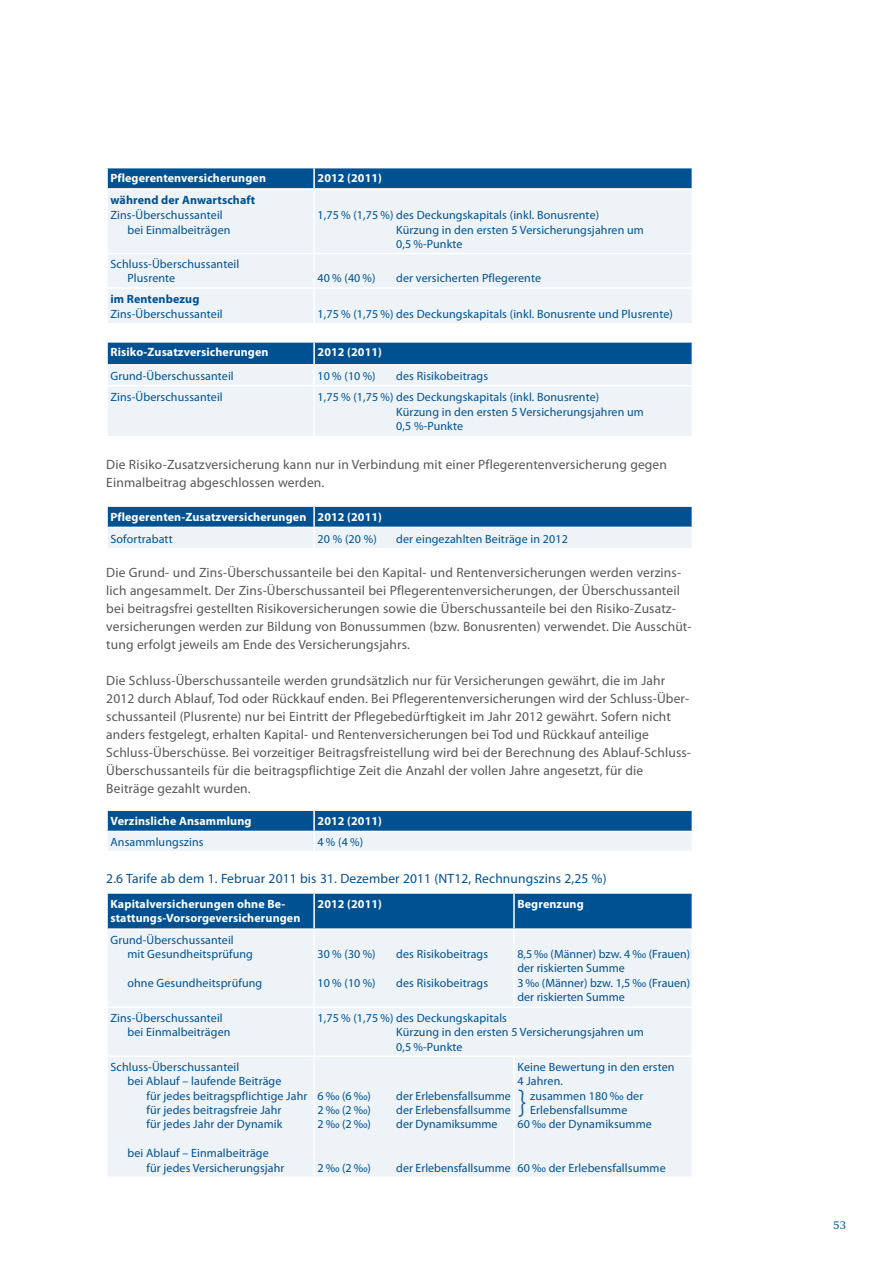
<style>
.page{position:relative;width:893px;height:1263px;background:#fff}
.page>*{position:absolute;margin:0;border:0;box-sizing:border-box;transform-origin:0 0}
.t1{font:300 34.05px "Myriad Pro";color:#005192;scale:.9 1}
.t2{font:13.5px/18px "Myriad Pro";letter-spacing:.01em;color:#58585a}
.t3{font:13.5px "Myriad Pro";letter-spacing:.01em;color:#005192}
.t4{font:12px/14.4px "Myriad Pro";letter-spacing:.01em;color:#005192}
.t5{font:700 12px/14.4px "Myriad Pro";letter-spacing:.01em;color:#fff}
.t6{font:700 12px "Myriad Pro";letter-spacing:.01em;color:#005192}
.t7{font:300 12px "Swift EF";color:#005192}
</style>
<div class="page">
<div style="left:108px;top:206px;width:584px;height:117px;background:#edf3f7"></div>
<hr style="left:313px;top:206px;width:2px;height:47px;background:#fff">
<svg style="left:313px;top:289px;width:2px;height:34px"></svg>
<svg style="left:107px;top:168px;width:586px;height:38px;background:#73a0c3"></svg>
<hr style="left:106px;top:253px;width:208px;height:1px;background:#fff">
<hr style="left:314px;top:253px;width:200px;height:1px;background:#fff">
<hr style="left:313px;top:254px;width:2px;height:33px;background:#fff">
<hr style="left:514px;top:253px;width:179px;height:1px;background:#fff">
<hr style="left:106px;top:287px;width:208px;height:2px;background:#fff">
<hr style="left:314px;top:287px;width:200px;height:2px;background:#fff">
<hr style="left:514px;top:287px;width:179px;height:2px;background:#fff">
<svg style="left:107px;top:342px;width:586px;height:94px;background:#b7cee0"></svg>
<hr style="left:106px;top:385px;width:208px;height:1px;background:#fff">
<hr style="left:106px;top:386px;width:2px;height:50px;background:#fff">
<hr style="left:314px;top:385px;width:379px;height:1px;background:#fff">
<hr style="left:313px;top:386px;width:2px;height:50px;background:#fff">
<hr style="left:692px;top:386px;width:1px;height:50px;background:#fff">
<svg style="left:107px;top:506px;width:586px;height:42px;background:#7fa8c8"></svg>
<svg style="left:107px;top:810px;width:586px;height:41px;background:#7ca6c7"></svg>
<div style="left:108px;top:894px;width:584px;height:34px;background:#005192"></div>
<div style="left:108px;top:930px;width:584px;height:246px;background:#edf3f7"></div>
<hr style="left:313px;top:930px;width:2px;height:76px;background:#fff">
<hr style="left:513px;top:930px;width:2px;height:76px;background:#fff">
<hr style="left:313px;top:894px;width:2px;height:34px;background:#fff">
<hr style="left:513px;top:894px;width:2px;height:34px;background:#fff">
<hr style="left:106px;top:1006px;width:208px;height:2px;background:#fff">
<hr style="left:314px;top:1006px;width:200px;height:2px;background:#fff">
<hr style="left:313px;top:1008px;width:2px;height:47px;background:#fff">
<hr style="left:514px;top:1006px;width:179px;height:2px;background:#fff">
<hr style="left:106px;top:1055px;width:208px;height:2px;background:#fff">
<hr style="left:314px;top:1055px;width:200px;height:2px;background:#fff">
<hr style="left:313px;top:1057px;width:2px;height:119px;background:#fff">
<hr style="left:514px;top:1055px;width:179px;height:2px;background:#fff">
<hr style="left:513px;top:1057px;width:2px;height:119px;background:#fff">
<p class="t5" style="left:110px;top:171px;width:157px">Pflegerentenversicherungen</p>
<p class="t5" style="left:318px;top:171px;width:66px">2012 (2011)</p>
<p class="t6" style="left:110px;top:192px;width:146px">während der Anwartschaft</p>
<p class="t4" style="left:127px;top:208px;width:104px;text-indent:-17px">Zins-Überschussanteil bei Einmalbeiträgen</p>
<p class="t4" style="left:396px;top:208px;width:249px;text-indent:-79px">1,75 % (1,75 %) des Deckungskapitals (inkl. Bonusrente)<br>Kürzung in den ersten 5 Versicherungsjahren um<br>0,5 %-Punkte</p>
<p class="t4" style="left:127px;top:257px;width:113px;text-indent:-17px">Schluss-Überschussanteil<br>Plusrente</p>
<p class="t4" style="left:318px;top:271px;width:60px">40 % (40 %)</p>
<p class="t4" style="left:396px;top:271px;width:146px">der versicherten Pflegerente</p>
<p class="t6" style="left:110px;top:291px;width:90px">im Rentenbezug</p>
<p class="t4" style="left:110px;top:307px;width:114px">Zins-Überschussanteil</p>
<p class="t4" style="left:318px;top:307px;width:357px">1,75 % (1,75 %) des Deckungskapitals (inkl. Bonusrente und Plusrente)</p>
<p class="t5" style="left:110px;top:345px;width:160px">Risiko-Zusatzversicherungen</p>
<p class="t5" style="left:318px;top:345px;width:66px">2012 (2011)</p>
<p class="t4" style="left:110px;top:368px;width:125px">Grund-Überschussanteil</p>
<p class="t4" style="left:318px;top:368px;width:60px">10 % (10 %)</p>
<p class="t4" style="left:396px;top:368px;width:94px">des Risikobeitrags</p>
<p class="t4" style="left:110px;top:390px;width:114px">Zins-Überschussanteil</p>
<p class="t4" style="left:396px;top:390px;width:249px;text-indent:-79px">1,75 % (1,75 %) des Deckungskapitals (inkl. Bonusrente)<br>Kürzung in den ersten 5 Versicherungsjahren um<br>0,5 %-Punkte</p>
<p class="t2" style="left:106px;top:455px;width:562px">Die Risiko-Zusatzversicherung kann nur in Verbindung mit einer Pflegerentenversicherung gegen<br>Einmalbeitrag abgeschlossen werden.</p>
<p class="t5" style="left:110px;top:509px;width:273px">Pflegerenten-Zusatzversicherungen 2012 (2011)</p>
<p class="t4" style="left:110px;top:531px;width:64px">Sofortrabatt</p>
<p class="t4" style="left:318px;top:531px;width:61px">20 % (20 %)</p>
<p class="t4" style="left:396px;top:531px;width:173px">der eingezahlten Beiträge in 2012</p>
<p class="t2" style="left:106px;top:563px;width:587px">Die Grund- und Zins-Überschussanteile bei den Kapital- und Rentenversicherungen werden verzins&shy;lich angesammelt. Der Zins-Überschussanteil bei Pflegerentenversicherungen, der Überschussanteil bei beitragsfrei gestellten Risikoversicherungen sowie die Überschussanteile bei den Risiko-Zusatz&shy;versicherungen werden zur Bildung von Bonussummen (bzw. Bonusrenten) verwendet. Die Ausschüt&shy;tung erfolgt jeweils am Ende des Versicherungsjahrs.</p>
<p class="t2" style="left:106px;top:671px;width:586px">Die Schluss-Überschussanteile werden grundsätzlich nur für Versicherungen gewährt, die im Jahr 2012 durch Ablauf, Tod oder Rückkauf enden. Bei Pflegerentenversicherungen wird der Schluss-Über&shy;schussanteil (Plusrente) nur bei Eintritt der Pflegebedürftigkeit im Jahr 2012 gewährt. Sofern nicht anders festgelegt, erhalten Kapital- und Rentenversicherungen bei Tod und Rückkauf anteilige Schluss-Überschüsse. Bei vorzeitiger Beitragsfreistellung wird bei der Berechnung des Ablauf-Schluss-Überschussanteils für die beitragspflichtige Zeit die Anzahl der vollen Jahre angesetzt, für die Beiträge gezahlt wurden.</p>
<p class="t5" style="left:110px;top:813px;width:143px">Verzinsliche Ansammlung</p>
<p class="t5" style="left:318px;top:813px;width:66px">2012 (2011)</p>
<p class="t4" style="left:110px;top:834px;width:95px">Ansammlungszins</p>
<p class="t4" style="left:318px;top:834px;width:47px">4% (4%)</p>
<p class="t3" style="left:106px;top:870px;width:502px">2.6 Tarife ab dem 1. Februar 2011 bis 31. Dezember 2011 (NT12, Rechnungszins 2,25 %)</p>
<p class="t5" style="left:110px;top:896px;width:191px">Kapitalversicherungen ohne Be&shy;stattungs-Vorsorgeversicherungen</p>
<p class="t5" style="left:318px;top:896px;width:66px">2012 (2011)</p>
<p class="t5" style="left:517px;top:896px;width:68px">Begrenzung</p>
<p class="t4" style="left:127px;top:932px;width:127px;text-indent:-17px">Grund-Überschussanteil mit Gesundheitsprüfung</p>
<p class="t4" style="left:127px;top:975px;width:136px">ohne Gesundheitsprüfung</p>
<p class="t4" style="left:318px;top:947px;width:60px">30 % (30 %)</p>
<p class="t4" style="left:396px;top:947px;width:94px">des Risikobeitrags</p>
<p class="t4" style="left:318px;top:975px;width:60px">10 % (10 %)</p>
<p class="t4" style="left:396px;top:975px;width:94px">des Risikobeitrags</p>
<p class="t4" style="left:517px;top:947px;width:174px">8,5 ‰ (Männer) bzw. 4 ‰ (Frauen) der riskierten Summe<br>3 ‰ (Männer) bzw. 1,5 ‰ (Frauen) der riskierten Summe</p>
<p class="t4" style="left:127px;top:1010px;width:104px;text-indent:-17px">Zins-Überschussanteil bei Einmalbeiträgen</p>
<p class="t4" style="left:396px;top:1010px;width:249px;text-indent:-79px">1,75 % (1,75 %) des Deckungskapitals<br>Kürzung in den ersten 5 Versicherungsjahren um<br>0,5 %-Punkte</p>
<p class="t4" style="left:110px;top:1059px;width:130px">Schluss-Überschussanteil</p>
<p class="t4" style="left:127px;top:1074px;width:155px">bei Ablauf – laufende Beiträge</p>
<p class="t4" style="left:146px;top:1088px;width:162px">für jedes beitragspflichtige Jahr</p>
<p class="t4" style="left:146px;top:1102px;width:137px">für jedes beitragsfreie Jahr</p>
<p class="t4" style="left:146px;top:1117px;width:137px">für jedes Jahr der Dynamik</p>
<p class="t4" style="left:146px;top:1146px;width:140px;text-indent:-19px">bei Ablauf – Einmalbeiträge für jedes Versicherungsjahr</p>
<p class="t4" style="left:517px;top:1059px;width:159px">Keine Bewertung in den ersten</p>
<p class="t4" style="left:517px;top:1074px;width:47px">4 Jahren.</p>
<p class="t4" style="left:530px;top:1088px;width:115px">zusammen 180 ‰ der</p>
<p class="t4" style="left:530px;top:1102px;width:99px">Erlebensfallsumme</p>
<p class="t4" style="left:517px;top:1117px;width:136px">60 ‰ der Dynamiksumme</p>
<p class="t4" style="left:517px;top:1160px;width:150px">60 ‰ der Erlebensfallsumme</p>
<h1 class="t1" style="left:518px;top:1081px;width:11px">}</h1>
<p class="t4" style="left:318px;top:1088px;width:55px">6‰ (6‰)</p>
<p class="t4" style="left:396px;top:1088px;width:116px">der Erlebensfallsumme</p>
<p class="t4" style="left:318px;top:1102px;width:55px">2‰ (2‰)</p>
<p class="t4" style="left:396px;top:1102px;width:116px">der Erlebensfallsumme</p>
<p class="t4" style="left:318px;top:1117px;width:55px">2‰ (2‰)</p>
<p class="t4" style="left:396px;top:1117px;width:103px">der Dynamiksumme</p>
<p class="t4" style="left:318px;top:1160px;width:55px">2‰ (2‰)</p>
<p class="t4" style="left:396px;top:1160px;width:116px">der Erlebensfallsumme</p>
<p class="t7" style="left:833px;top:1219px;width:14px">53</p>
</div>
